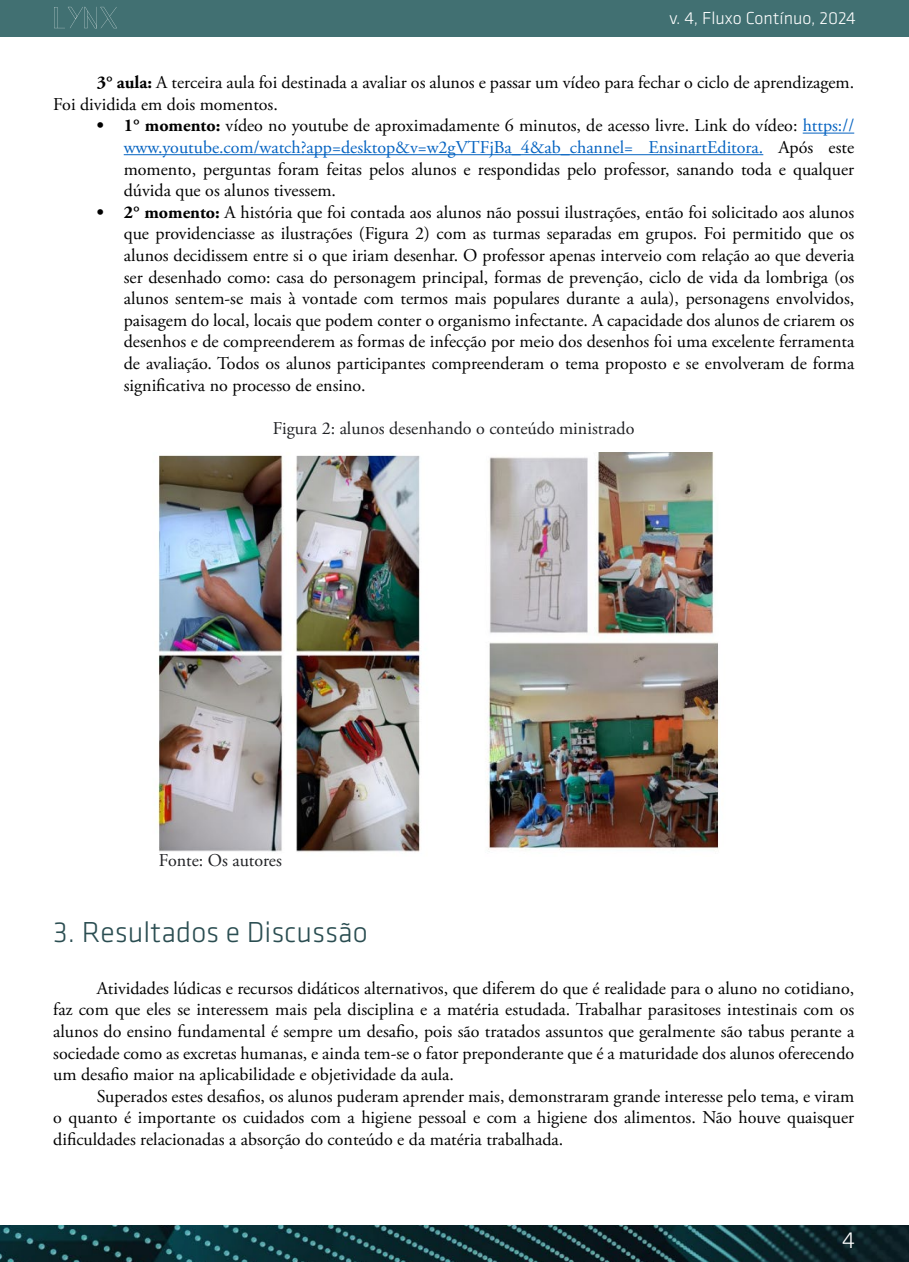
<style>
.page{position:relative;width:909px;height:1262px;background:#fff}
.page>*{position:absolute;margin:0;border:0;box-sizing:border-box;transform-origin:0 0}
.t1{font:300 30px "Klavika";color:#2a4d51}
.t2{font:300 24px "Klavika";color:#fff}
.t3{font:18px/21.6px "Adobe Garamond Pro";color:#000;text-align:justify}
.t4{font:18px "Adobe Garamond Pro";color:#202124}
.t5{font:300 18px "Klavika";color:#fff}
.s1{font-weight:700}
.s2{color:#0563c1}
</style>
<div class="page">
<img style="left:0;top:1225px;width:909px;height:37px">
<div style="left:0;top:0;width:909px;height:36px;background:#417072"></div>
<svg style="left:54px;top:7px;width:63px;height:22px"></svg>
<hr style="left:803px;top:133px;width:51px;height:1px;background:#0563c1">
<hr style="left:124px;top:154px;width:639px;height:1px;background:#0563c1">
<img style="left:158px;top:452px;width:561px;height:400px">
<p class="t5" style="left:669px;top:8px;width:188px">v. 4, Fluxo Contínuo, 2024</p>
<p class="t3" style="left:53px;top:72px;width:803px;text-indent:44px"><span class="s1">3° aula:</span> A terceira aula foi destinada a avaliar os alunos e passar um vídeo para fechar o ciclo de aprendizagem.<br>Foi dividida em dois momentos.</p>
<p class="t3" style="left:124px;top:115px;width:732px;text-indent:-27px"><span class="s1">• 1° momento:</span> vídeo no youtube de aproximadamente 6 minutos, de acesso livre. Link do vídeo: <span class="s2">https:// www.youtube.com/watch?app=desktop&amp;v=w2gVTFjBa_4&amp;ab_channel= EnsinartEditora.</span> Após este momento, perguntas foram feitas pelos alunos e respondidas pelo professor, sanando toda e qualquer dúvida que os alunos tivessem.</p>
<p class="t3" style="left:124px;top:202px;width:732px;text-indent:-27px"><span class="s1">• 2° momento:</span> A história que foi contada aos alunos não possui ilustrações, então foi solicitado aos alunos que providenciasse as ilustrações (Figura 2) com as turmas separadas em grupos. Foi permitido que os alunos decidissem entre si o que iriam desenhar. O professor apenas interveio com relação ao que deveria ser desenhado como: casa do personagem principal, formas de prevenção, ciclo de vida da lombriga (os alunos sentem-se mais à vontade com termos mais populares durante a aula), personagens envolvidos, paisagem do local, locais que podem conter o organismo infectante. A capacidade dos alunos de criarem os desenhos e de compreenderem as formas de infecção por meio dos desenhos foi uma excelente ferramenta de avaliação. Todos os alunos participantes compreenderam o tema proposto e se envolveram de forma significativa no processo de ensino.</p>
<p class="t4" style="left:273px;top:417px;width:363px">Figura 2: alunos desenhando o conteúdo ministrado</p>
<p class="t4" style="left:159px;top:849px;width:124px">Fonte: Os autores</p>
<h1 class="t1" style="left:53px;top:915px;width:316px">3. Resultados e Discussão</h1>
<p class="t3" style="left:53px;top:977px;width:803px;text-indent:44px">Atividades lúdicas e recursos didáticos alternativos, que diferem do que é realidade para o aluno no cotidiano, faz com que eles se interessem mais pela disciplina e a matéria estudada. Trabalhar parasitoses intestinais com os alunos do ensino fundamental é sempre um desafio, pois são tratados assuntos que geralmente são tabus perante a sociedade como as excretas humanas, e ainda tem-se o fator preponderante que é a maturidade dos alunos oferecendo um desafio maior na aplicabilidade e objetividade da aula.</p>
<p class="t3" style="left:53px;top:1085px;width:803px;text-indent:44px">Superados estes desafios, os alunos puderam aprender mais, demonstraram grande interesse pelo tema, e viram o quanto é importante os cuidados com a higiene pessoal e com a higiene dos alimentos. Não houve quaisquer dificuldades relacionadas a absorção do conteúdo e da matéria trabalhada.</p>
<h2 class="t2" style="left:842px;top:1227px;width:14px">4</h2>
</div>
